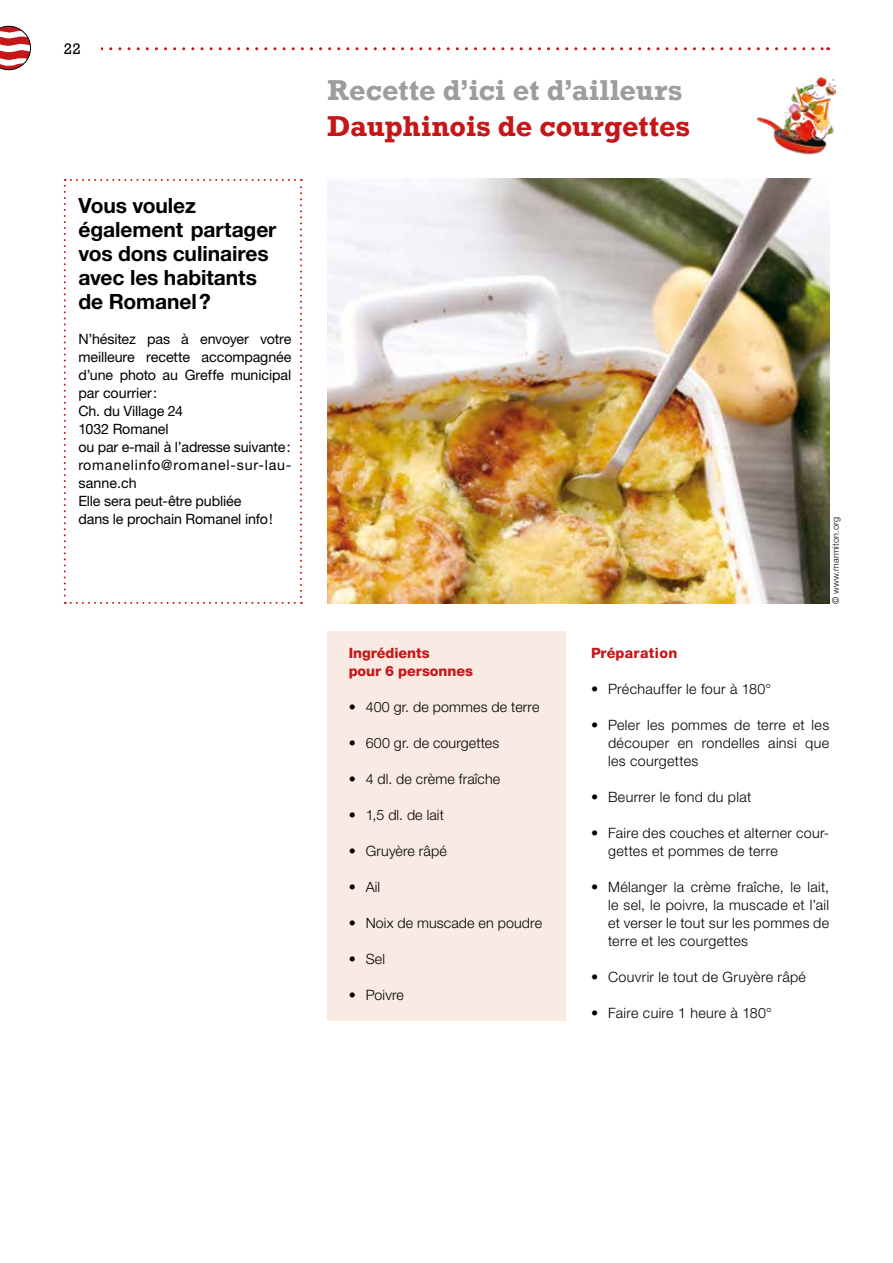
<style>
.page{position:relative;width:893px;height:1263px;background:#fff}
.page>*{position:absolute;margin:0;border:0;box-sizing:border-box;transform-origin:0 0}
.t1{font:700 27px "Rockwell";letter-spacing:.005em;color:#9c9d9d}
.t2{font:700 27px "Rockwell";letter-spacing:-.005em;color:#c51718}
.t3{font:700 21px/24px "Helvetica Neue LT Std";letter-spacing:-.005em;color:#000}
.t4{font:300 14.25px/18px "Helvetica Neue LT Std";letter-spacing:.02em;color:#000;text-align:justify}
.t5{font:14.25px/18px "Helvetica Neue LT Std";letter-spacing:-.01em;color:#000}
.t6{font:800 14.25px/18px "Helvetica Neue LT Std";color:#c51718}
.t7{font:800 14.25px "Helvetica Neue LT Std";letter-spacing:.025em;color:#c51718}
.t8{font:14.25px "Rockwell";color:#000}
.t9{font:300 9px "Helvetica Neue LT Std";letter-spacing:.025em;color:#000}
</style>
<div class="page">
<svg style="left:101px;top:47px;width:728px;height:3px"></svg>
<svg style="left:0;top:26px;width:31px;height:44px"></svg>
<svg style="left:64px;top:179px;width:238px;height:425px"></svg>
<div style="left:327px;top:631px;width:239px;height:390px;background:#f9ebe4"></div>
<img style="left:757px;top:76px;width:79px;height:79px">
<img style="left:327px;top:179px;width:502px;height:425px">
<p class="t8" style="left:64px;top:40px;width:18px">22</p>
<h2 class="t3" style="left:78px;top:193px;width:199px">Vous voulez également partager vos dons culinaires avec les habitants de Romanel?</h2>
<p class="t5" style="left:78px;top:330px;width:214px">N’hésitez pas à envoyer votre meilleure recette accompagnée d’une photo au Greffe municipal par courrier:<br>Ch. du Village 24<br>1032 Romanel<br>ou par e-mail à l’adresse suivante: romanelinfo@romanel-sur-lau&shy;sanne.ch<br>Elle sera peut-être publiée<br>dans le prochain Romanel info!</p>
<h1 class="t1" style="left:327px;top:72px;width:356px">Recette d’ici et d’ailleurs</h1>
<h1 class="t2" style="left:327px;top:108px;width:364px">Dauphinois de courgettes</h1>
<p class="t9" style="left:830px;top:604px;width:88px;rotate:-90deg">© www.marmiton.org</p>
<p class="t6" style="left:349px;top:644px;width:126px">Ingrédients<br>pour 6 personnes</p>
<p class="t4" style="left:349px;top:697px;width:192px">• 400 gr. de pommes de terre</p>
<p class="t4" style="left:349px;top:733px;width:152px">• 600 gr. de courgettes</p>
<p class="t4" style="left:349px;top:769px;width:153px">• 4 dl. de crème fraîche</p>
<p class="t4" style="left:349px;top:805px;width:97px">• 1,5 dl. de lait</p>
<p class="t4" style="left:349px;top:841px;width:100px">• Gruyère râpé</p>
<p class="t4" style="left:349px;top:877px;width:33px">• Ail</p>
<p class="t4" style="left:349px;top:913px;width:195px">• Noix de muscade en poudre</p>
<p class="t4" style="left:349px;top:949px;width:38px">• Sel</p>
<p class="t4" style="left:349px;top:985px;width:57px">• Poivre</p>
<p class="t7" style="left:591px;top:644px;width:88px">Préparation</p>
<p class="t4" style="left:591px;top:679px;width:182px">• Préchauffer le four à 180°</p>
<p class="t4" style="left:608px;top:715px;width:223px;text-indent:-17px">• Peler les pommes de terre et les découper en rondelles ainsi que les courgettes</p>
<p class="t4" style="left:591px;top:787px;width:162px">• Beurrer le fond du plat</p>
<p class="t4" style="left:608px;top:823px;width:223px;text-indent:-17px">• Faire des couches et alterner cour&shy;gettes et pommes de terre</p>
<p class="t4" style="left:608px;top:877px;width:223px;text-indent:-17px">• Mélanger la crème fraîche, le lait, le sel, le poivre, la muscade et l’ail et verser le tout sur les pommes de terre et les courgettes</p>
<p class="t4" style="left:591px;top:967px;width:216px">• Couvrir le tout de Gruyère râpé</p>
<p class="t4" style="left:591px;top:1003px;width:182px">• Faire cuire 1 heure à 180°</p>
</div>
